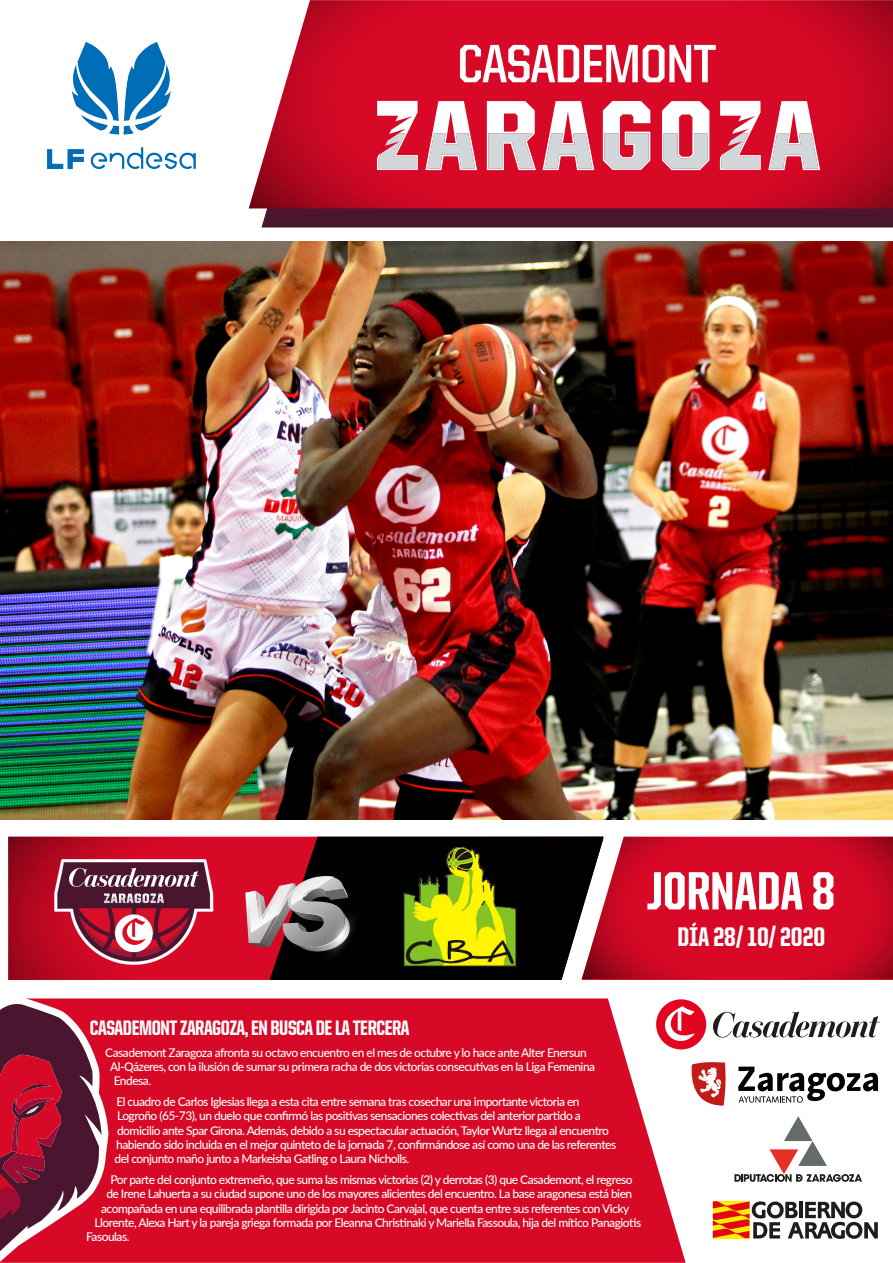
<style>
.page{position:relative;width:893px;height:1263px;background:#fff}
.page>*{position:absolute;margin:0;border:0;box-sizing:border-box;transform-origin:0 0}
.t1{font:800 54px "United Sans Cond";color:#fff}
.t2{font:800 27px "United Sans Cond";color:#fff}
.t3{font:800 21px "United Sans Cond";letter-spacing:-.02em;color:#fff}
.t4{font:500 12px/14.4px "Lato";letter-spacing:-.045em;color:#fff}
</style>
<div class="page">
<div style="left:108px;top:998px;width:578px;height:265px;background:#d70926"></div>
<div style="left:261px;top:208px;width:632px;height:19px;background:#4a152e"></div>
<svg style="left:249px;top:0;width:644px;height:208px;background:#d01933"></svg>
<svg style="left:604px;top:837px;width:289px;height:141px;background:#d10c28"></svg>
<svg style="left:274px;top:837px;width:330px;height:143px;background:#352528"></svg>
<svg style="left:0;top:998px;width:108px;height:265px;background:#9c2942"></svg>
<svg style="left:603px;top:101px;width:47px;height:69px"></svg>
<svg style="left:487px;top:101px;width:49px;height:69px"></svg>
<svg style="left:720px;top:101px;width:41px;height:69px"></svg>
<svg style="left:662px;top:101px;width:47px;height:69px"></svg>
<svg style="left:542px;top:101px;width:52px;height:69px"></svg>
<svg style="left:768px;top:101px;width:52px;height:69px"></svg>
<svg style="left:425px;top:101px;width:52px;height:69px"></svg>
<svg style="left:377px;top:101px;width:41px;height:69px"></svg>
<svg style="left:713px;top:1011px;width:167px;height:26px"></svg>
<div style="left:656px;top:999px;width:50px;height:50px;background:#e30520;border-radius:50%"></div>
<svg style="left:665px;top:1006px;width:30px;height:35px"></svg>
<svg style="left:712px;top:1201px;width:1px;height:37px"></svg>
<svg style="left:713px;top:1201px;width:165px;height:38px"></svg>
<img style="left:8px;top:836px;width:266px;height:144px">
<img style="left:47px;top:42px;width:149px;height:127px">
<svg style="left:460px;top:45px;width:256px;height:37px"></svg>
<svg style="left:734px;top:1116px;width:128px;height:66px"></svg>
<svg style="left:738px;top:1066px;width:140px;height:37px"></svg>
<svg style="left:691px;top:1062px;width:35px;height:44px"></svg>
<img style="left:404px;top:847px;width:113px;height:119px">
<img style="left:0;top:241px;width:893px;height:578px">
<h3 class="t3" style="left:90px;top:1017px;width:321px">CASADEMONT ZARAGOZA, EN BUSCA DE LA TERCERA</h3>
<h1 class="t1" style="left:647px;top:863px;width:190px">JORNADA 8</h1>
<h2 class="t2" style="left:678px;top:923px;width:149px">DÍA 28/ 10/ 2020</h2>
<p class="t4" style="left:110px;top:1044px;width:486px;text-indent:-5px">Casademont Zaragoza afronta su octavo encuentro en el mes de octubre y lo hace ante Alter Enersun<br>Al-Qázeres, con la ilusión de sumar su primera racha de dos victorias consecutivas en la Liga Femenina<br>Endesa.</p>
<p class="t4" style="left:115px;top:1094px;width:503px">El cuadro de Carlos Iglesias llega a esta cita entre semana tras cosechar una importante victoria en Logroño (65-73), un duelo que confirmó las positivas sensaciones colectivas del anterior partido a domicilio ante Spar Girona. Además, debido a su espectacular actuación, Taylor Wurtz llega al encuentro habiendo sido incluida en el mejor quinteto de la jornada 7, confirmándose así como una de las referentes del conjunto maño junto a Markeisha Gatling o Laura Nicholls.</p>
<p class="t4" style="left:111px;top:1172px;width:524px">Por parte del conjunto extremeño, que suma las mismas victorias (2) y derrotas (3) que Casademont, el regreso</p>
<p class="t4" style="left:106px;top:1186px;width:527px">de Irene Lahuerta a su ciudad supone uno de los mayores alicientes del encuentro. La base aragonesa está bien</p>
<p class="t4" style="left:101px;top:1200px;width:530px">acompañada en una equilibrada plantilla dirigida por Jacinto Carvajal, que cuenta entre sus referentes con Vicky</p>
<p class="t4" style="left:94px;top:1215px;width:548px">Llorente, Alexa Hart y la pareja griega formada por Eleanna Christinaki y Mariella Fassoula, hija del mítico Panagiotis</p>
<p class="t4" style="left:86px;top:1229px;width:45px">Fasoulas.</p>
</div>
